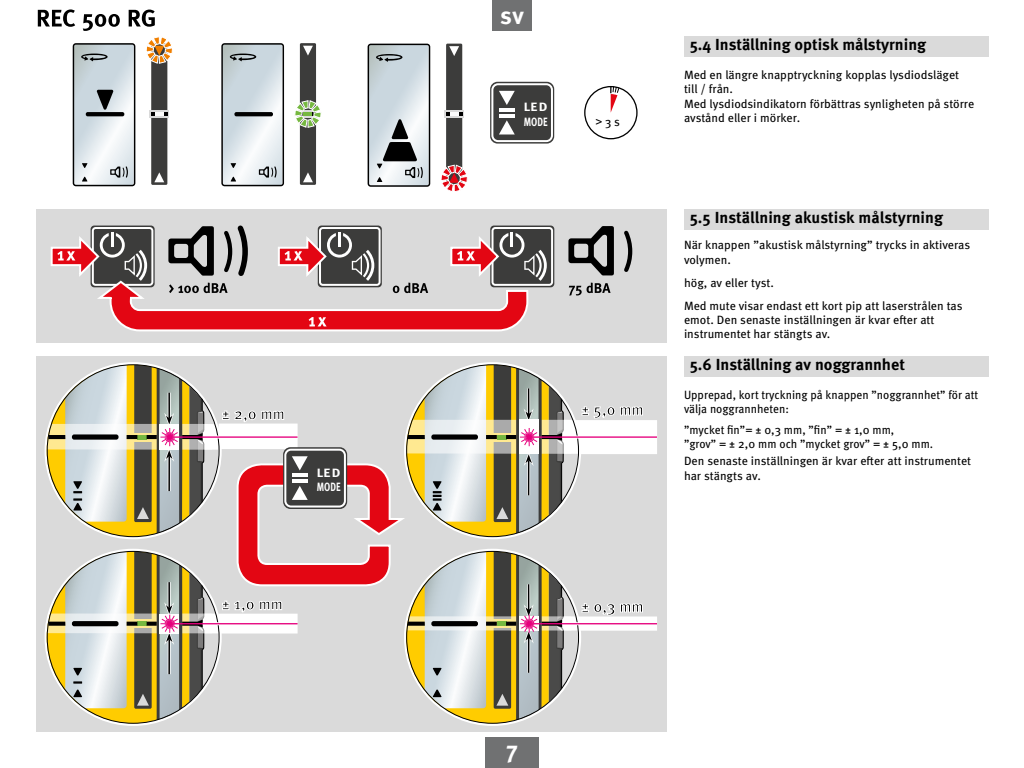
<style>
.page{position:relative;width:1024px;height:768px;background:#fff}
.page>*{position:absolute;margin:0;border:0;box-sizing:border-box;transform-origin:0 0}
.t1{font:700 24px "Meta Pro";color:#fff}
.t2{font:700 16px "Meta Pro";color:#000}
.t3{font:12px/14.4px "Meta Pro";color:#000}
.t4{font:12px/14.4px "Meta Pro";color:#000;scale:.95 1}
.t5{font:700 12px/14.4px "Meta Pro";color:#fff;scale:1.15 1}
.s1{font-family:"Arial"}
</style>
<div class="page">
<div style="left:485px;top:738px;width:54px;height:30px;background:#707172"></div>
<div style="left:492px;top:0;width:40px;height:30px;background:#707172"></div>
<div style="left:221px;top:43px;width:63px;height:143px;border:1px solid #000;border-radius:2px"></div>
<svg style="left:223px;top:44px;width:59px;height:142px"></svg>
<div style="left:300px;top:43px;width:16px;height:142px;background:#3c3c3b"></div>
<svg style="left:303px;top:172px;width:10px;height:10px"></svg>
<svg style="left:303px;top:46px;width:10px;height:10px"></svg>
<svg style="left:295px;top:99px;width:26px;height:30px"></svg>
<div style="left:446px;top:44px;width:16px;height:141px;background:#3c3c3b"></div>
<svg style="left:449px;top:46px;width:10px;height:10px"></svg>
<svg style="left:444px;top:111px;width:19px;height:7px"></svg>
<hr style="left:446px;top:113px;width:16px;height:3px;background:#000">
<svg style="left:450px;top:113px;width:8px;height:3px"></svg>
<svg style="left:441px;top:164px;width:27px;height:28px"></svg>
<div style="left:584px;top:86px;width:54px;height:53px;border:1px solid #000;border-radius:50%"></div>
<svg style="left:610px;top:86px;width:10px;height:27px"></svg>
<div style="left:490px;top:82px;width:64px;height:62px;background:#3c3c3b;border-radius:7px"></div>
<div style="left:491px;top:83px;width:62px;height:59px;border:2px solid #fff;border-radius:6px"></div>
<svg style="left:499px;top:91px;width:16px;height:14px"></svg>
<hr style="left:499px;top:108px;width:16px;height:3px;background:#fff">
<hr style="left:499px;top:114px;width:16px;height:3px;background:#fff">
<svg style="left:499px;top:120px;width:16px;height:15px"></svg>
<svg style="left:38px;top:9px;width:135px;height:177px"></svg>
<div style="left:368px;top:44px;width:62px;height:143px;border:1px solid #000;border-radius:2px"></div>
<svg style="left:369px;top:44px;width:60px;height:142px;background:#bdc5c9"></svg>
<div style="left:36px;top:356px;width:630px;height:376px;background:#dadada"></div>
<div style="left:684px;top:356px;width:304px;height:21px;background:#dadada"></div>
<div style="left:684px;top:209px;width:304px;height:21px;background:#dadada"></div>
<div style="left:684px;top:36px;width:304px;height:21px;background:#dadada"></div>
<svg style="left:47px;top:365px;width:610px;height:358px"></svg>
<div style="left:36px;top:210px;width:630px;height:133px;background:#dadada"></div>
<svg style="left:568px;top:226px;width:46px;height:49px"></svg>
<svg style="left:624px;top:230px;width:9px;height:42px"></svg>
<div style="left:490px;top:226px;width:64px;height:61px;background:#3c3c3b;border-radius:4px"></div>
<div style="left:492px;top:227px;width:61px;height:59px;border:2px solid #fff;border-radius:3px"></div>
<svg style="left:569px;top:283px;width:42px;height:13px"></svg>
<svg style="left:50px;top:225px;width:497px;height:107px"></svg>
<p class="t5" style="left:317px;top:465px;width:22px">LED<br>MODE</p>
<h1 class="t1" style="left:500px;top:-3px;width:25px">sv</h1>
<p class="t5" style="left:524px;top:99px;width:22px">LED<br>MODE</p>
<p class="t3" style="left:595px;top:114px;width:26px"><span class="s1">&gt;</span> 3 s</p>
<h2 class="t2" style="left:690px;top:32px;width:238px">5.4 Inställning optisk målstyrning</h2>
<p class="t3" style="left:684px;top:67px;width:292px">Med en längre knapptryckning kopplas lysdiodsläget till / från.<br>Med lysdiodsindikatorn förbättras synligheten på större avstånd eller i mörker.</p>
<h2 class="t2" style="left:690px;top:205px;width:255px">5.5 Inställning akustisk målstyrning</h2>
<p class="t3" style="left:684px;top:237px;width:288px">När knappen ”akustisk målstyrning” trycks in aktiveras volymen.</p>
<p class="t3" style="left:684px;top:270px;width:280px;line-height:22.9px">hög, av eller tyst.<br>Med mute visar endast ett kort pip att laserstrålen tas</p>
<p class="t3" style="left:684px;top:312px;width:252px">emot. Den senaste inställningen är kvar efter att instrumentet har stängts av.</p>
<h2 class="t2" style="left:690px;top:352px;width:217px">5.6 Inställning av noggrannhet</h2>
<p class="t4" style="left:684px;top:387px;width:311px">Upprepad, kort tryckning på knappen ”noggrannhet” för att välja noggrannheten:</p>
<p class="t4" style="left:684px;top:421px;width:264px">”mycket fin”= ± 0,3 mm, ”fin” = ± 1,0 mm,<br>”grov” = ± 2,0 mm och ”mycket grov” = ± 5,0 mm.</p>
<p class="t3" style="left:684px;top:453px;width:289px">Den senaste inställningen är kvar efter att instrumentet har stängts av.</p>
<h1 class="t1" style="left:506px;top:731px;width:13px">7</h1>
</div>
